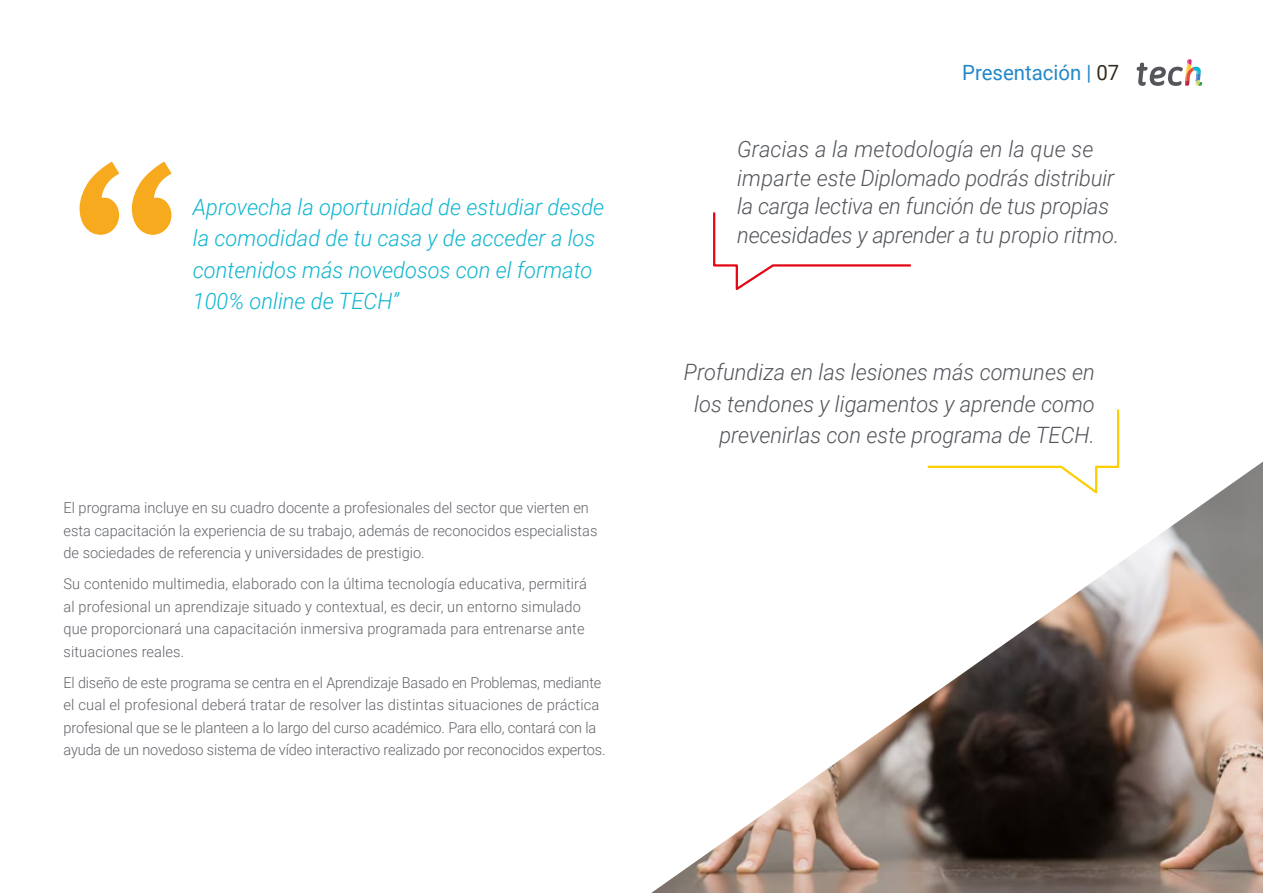
<style>
.page{position:relative;width:1263px;height:893px;background:#fff}
.page>*{position:absolute;margin:0;border:0;box-sizing:border-box;transform-origin:0 0}
.t1{font:italic 300 22.5px/28.5px "Roboto";color:#52555b;text-align:right}
.t2{font:italic 300 22.5px/31.5px "Roboto";color:#0fb6cf}
.t3{font:21px "Roboto";color:#2488c9}
.t4{font:300 15px/22.5px "Roboto";color:#61646a}
.t5{font:300 15px/22.5px "Roboto";color:#61646a;scale:.96 1}
.s1{color:#312e20}
</style>
<div class="page">
<svg style="left:80px;top:162px;width:92px;height:73px"></svg>
<img style="left:651px;top:462px;width:612px;height:431px">
<svg style="left:1137px;top:59px;width:65px;height:27px"></svg>
<svg style="left:925px;top:409px;width:195px;height:88px"></svg>
<svg style="left:713px;top:212px;width:198px;height:78px"></svg>
<h1 class="t2" style="left:193px;top:190px;width:413px">Aprovecha la oportunidad de estudiar desde la comodidad de tu casa y de acceder a los contenidos más novedosos con el formato 100% online de TECH”</h1>
<p class="t4" style="left:64px;top:496px;width:535px">El programa incluye en su cuadro docente a profesionales del sector que vierten en esta capacitación la experiencia de su trabajo, además de reconocidos especialistas de sociedades de referencia y universidades de prestigio.</p>
<p class="t4" style="left:64px;top:572px;width:525px">Su contenido multimedia, elaborado con la última tecnología educativa, permitirá al profesional un aprendizaje situado y contextual, es decir, un entorno simulado que proporcionará una capacitación inmersiva programada para entrenarse ante situaciones reales.</p>
<p class="t5" style="left:64px;top:671px;width:566px">El diseño de este programa se centra en el Aprendizaje Basado en Problemas, mediante el cual el profesional deberá tratar de resolver las distintas situaciones de práctica profesional que se le planteen a lo largo del curso académico. Para ello, contará con la ayuda de un novedoso sistema de vídeo interactivo realizado por reconocidos expertos.</p>
<h2 class="t3" style="left:962px;top:58px;width:159px">Presentación | <span class="s1">07</span></h2>
<h1 class="t1" style="left:737px;top:134px;width:383px;text-align:left">Gracias a la metodología en la que se imparte este Diplomado podrás distribuir la carga lectiva en función de tus propias necesidades y aprender a tu propio ritmo.</h1>
<h1 class="t1" style="left:684px;top:356px;width:412px;line-height:31.5px">Profundiza en las lesiones más comunes en los tendones y ligamentos y aprende como prevenirlas con este programa de TECH.</h1>
</div>
